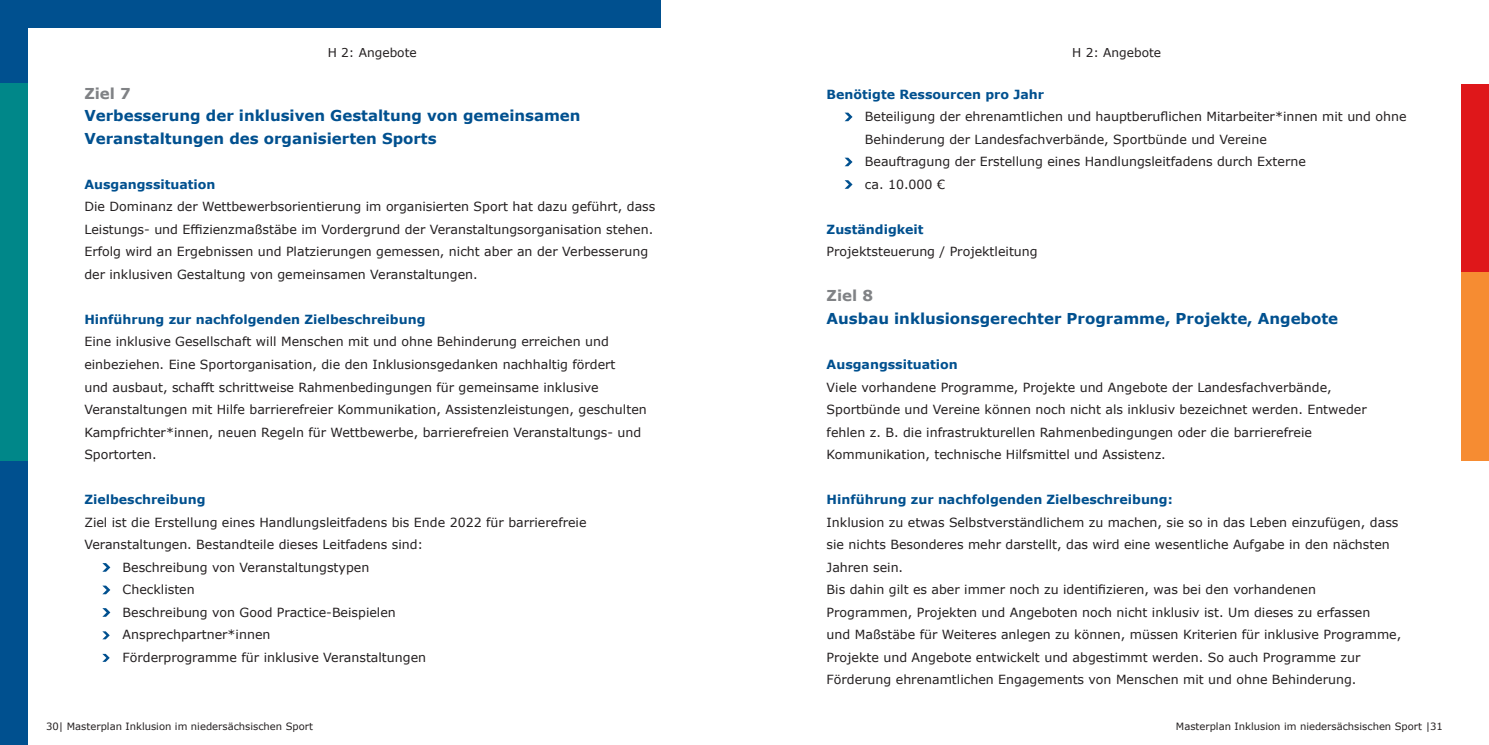
<style>
.page{position:relative;width:1489px;height:745px;background:#fff}
.page>*{position:absolute;margin:0;border:0;box-sizing:border-box;transform-origin:0 0}
.t1{font:700 15px/22.5px "Verdana";color:#00508f}
.t2{font:700 15px "Verdana";color:#808285}
.t3{font:12.62px/22.5px "Verdana";color:#231f20}
.t4{font:700 12.62px "Verdana";color:#00508f}
.t5{font:12.12px "Verdana";color:#231f20}
.t6{font:10px "Verdana";color:#231f20}
</style>
<div class="page">
<div style="left:0;top:0;width:27px;height:744px;background:#00508f"></div>
<div style="left:0;top:0;width:661px;height:27px;background:#00508f"></div>
<div style="left:0;top:84px;width:27px;height:377px;background:#008789"></div>
<div style="left:1461px;top:84px;width:27px;height:187px;background:#df171a"></div>
<div style="left:1461px;top:272px;width:27px;height:188px;background:#f68c32"></div>
<svg style="left:102px;top:563px;width:8px;height:8px"></svg>
<svg style="left:102px;top:585px;width:8px;height:9px"></svg>
<svg style="left:102px;top:608px;width:8px;height:8px"></svg>
<svg style="left:102px;top:631px;width:8px;height:8px"></svg>
<svg style="left:102px;top:653px;width:8px;height:8px"></svg>
<svg style="left:845px;top:113px;width:7px;height:8px"></svg>
<svg style="left:845px;top:158px;width:7px;height:8px"></svg>
<svg style="left:844px;top:180px;width:8px;height:9px"></svg>
<p class="t5" style="left:328px;top:44px;width:90px">H 2: Angebote</p>
<p class="t5" style="left:1072px;top:44px;width:90px">H 2: Angebote</p>
<p class="t2" style="left:84px;top:82px;width:48px">Ziel 7</p>
<p class="t1" style="left:84px;top:104px;width:497px">Verbesserung der inklusiven Gestaltung von gemeinsamen<br>Veranstaltungen des organisierten Sports</p>
<p class="t4" style="left:84px;top:175px;width:133px">Ausgangssituation</p>
<p class="t3" style="left:84px;top:195px;width:572px">Die Dominanz der Wettbewerbsorientierung im organisierten Sport hat dazu geführt, dass Leistungs- und Effizienzmaßstäbe im Vordergrund der Veranstaltungsorganisation stehen.<br>Erfolg wird an Ergebnissen und Platzierungen gemessen, nicht aber an der Verbesserung der inklusiven Gestaltung von gemeinsamen Veranstaltungen.</p>
<p class="t4" style="left:84px;top:310px;width:342px">Hinführung zur nachfolgenden Zielbeschreibung</p>
<p class="t3" style="left:84px;top:330px;width:564px">Eine inklusive Gesellschaft will Menschen mit und ohne Behinderung erreichen und einbeziehen. Eine Sportorganisation, die den Inklusionsgedanken nachhaltig fördert<br>und ausbaut, schafft schrittweise Rahmenbedingungen für gemeinsame inklusive Veranstaltungen mit Hilfe barrierefreier Kommunikation, Assistenzleistungen, geschulten Kampfrichter*innen, neuen Regeln für Wettbewerbe, barrierefreien Veranstaltungs- und Sportorten.</p>
<p class="t4" style="left:84px;top:490px;width:123px">Zielbeschreibung</p>
<p class="t3" style="left:84px;top:510px;width:503px">Ziel ist die Erstellung eines Handlungsleitfadens bis Ende 2022 für barrierefreie</p>
<p class="t3" style="left:84px;top:533px;width:340px">Veranstaltungen. Bestandteile dieses Leitfadens sind:</p>
<p class="t3" style="left:123px;top:555px;width:248px">Beschreibung von Veranstaltungstypen</p>
<p class="t3" style="left:123px;top:578px;width:74px">Checklisten</p>
<p class="t3" style="left:123px;top:600px;width:275px">Beschreibung von Good Practice-Beispielen</p>
<p class="t3" style="left:123px;top:623px;width:149px">Ansprechpartner*innen</p>
<p class="t3" style="left:123px;top:645px;width:305px">Förderprogramme für inklusive Veranstaltungen</p>
<p class="t4" style="left:826px;top:85px;width:219px">Benötigte Ressourcen pro Jahr</p>
<p class="t3" style="left:864px;top:105px;width:543px">Beteiligung der ehrenamtlichen und hauptberuflichen Mitarbeiter*innen mit und ohne Behinderung der Landesfachverbände, Sportbünde und Vereine<br>Beauftragung der Erstellung eines Handlungsleitfadens durch Externe<br>ca. 10.000 €</p>
<p class="t4" style="left:826px;top:220px;width:98px">Zuständigkeit</p>
<p class="t3" style="left:826px;top:240px;width:213px">Projektsteuerung / Projektleitung</p>
<p class="t2" style="left:826px;top:285px;width:48px">Ziel 8</p>
<p class="t1" style="left:826px;top:307px;width:513px">Ausbau inklusionsgerechter Programme, Projekte, Angebote</p>
<p class="t4" style="left:826px;top:355px;width:133px">Ausgangssituation</p>
<p class="t3" style="left:826px;top:375px;width:541px">Viele vorhandene Programme, Projekte und Angebote der Landesfachverbände, Sportbünde und Vereine können noch nicht als inklusiv bezeichnet werden. Entweder fehlen z. B. die infrastrukturellen Rahmenbedingungen oder die barrierefreie Kommunikation, technische Hilfsmittel und Assistenz.</p>
<p class="t4" style="left:826px;top:490px;width:347px">Hinführung zur nachfolgenden Zielbeschreibung:</p>
<p class="t3" style="left:826px;top:510px;width:576px">Inklusion zu etwas Selbstverständlichem zu machen, sie so in das Leben einzufügen, dass sie nichts Besonderes mehr darstellt, das wird eine wesentliche Aufgabe in den nächsten Jahren sein.<br>Bis dahin gilt es aber immer noch zu identifizieren, was bei den vorhandenen Programmen, Projekten und Angeboten noch nicht inklusiv ist. Um dieses zu erfassen<br>und Maßstäbe für Weiteres anlegen zu können, müssen Kriterien für inklusive Programme, Projekte und Angebote entwickelt und abgestimmt werden. So auch Programme zur Förderung ehrenamtlichen Engagements von Menschen mit und ohne Behinderung.</p>
<p class="t6" style="left:46px;top:719px;width:268px">30| Masterplan Inklusion im niedersächsischen Sport</p>
<p class="t6" style="left:1175px;top:719px;width:268px">Masterplan Inklusion im niedersächsischen Sport |31</p>
</div>
